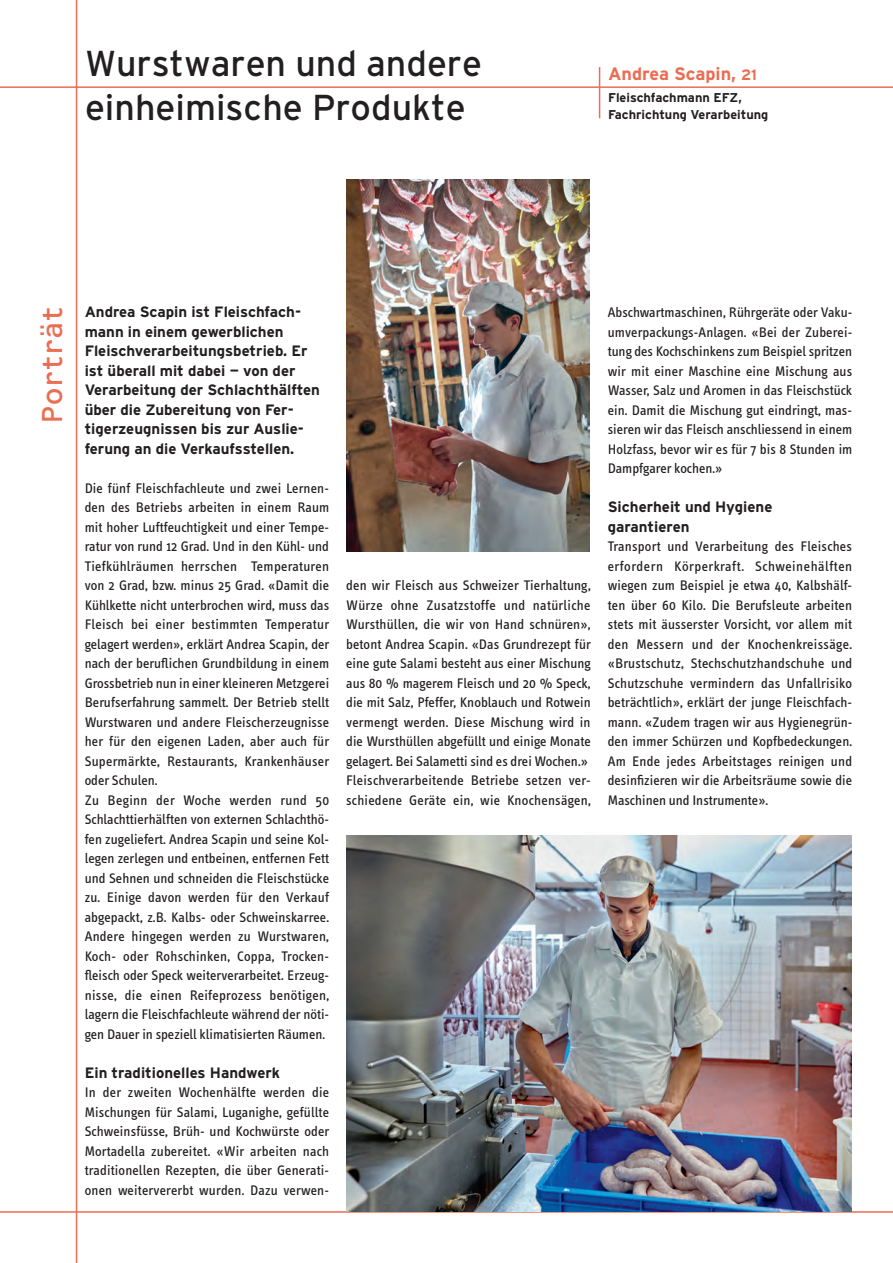
<style>
.page{position:relative;width:893px;height:1263px;background:#fff}
.page>*{position:absolute;margin:0;border:0;box-sizing:border-box;transform-origin:0 0}
.t1{font:36px/43.2px "Interstate";color:#231f20}
.t2{font:30px "OCRF";color:#e96e54}
.t3{font:700 18px "Interstate";color:#e96e54}
.t4{font:700 15px/19.5px "Interstate";color:#231f20}
.t5{font:14.25px/19.5px "Info Text";letter-spacing:.005em;color:#231f20;text-align:justify}
.t6{font:700 12.75px/16.5px "Interstate";color:#231f20}
.s1{font-size:15px}
</style>
<div class="page">
<hr style="left:0;top:86px;width:893px;height:2px;background:#e96e54">
<hr style="left:76px;top:0;width:1px;height:1263px;background:#e96e54">
<hr style="left:0;top:1211px;width:893px;height:2px;background:#e96e54">
<hr style="left:599px;top:67px;width:1px;height:51px;background:#e96e54">
<img style="left:346px;top:835px;width:505px;height:376px">
<img style="left:346px;top:180px;width:244px;height:371px">
<h1 class="t1" style="left:85px;top:42px;width:398px">Wurstwaren und andere einheimische Produkte</h1>
<p class="t3" style="left:608px;top:63px;width:150px">Andrea Scapin, <span class="s1">21</span></p>
<p class="t6" style="left:608px;top:89px;width:162px">Fleischfachmann EFZ,<br>Fachrichtung Verarbeitung</p>
<h2 class="t2" style="left:34px;top:424px;width:119px;rotate:-90deg">Porträt</h2>
<p class="t4" style="left:85px;top:302px;width:237px">Andrea Scapin ist Fleischfach&shy;mann in einem gewerblichen<br>Fleischverarbeitungsbetrieb. Er ist überall mit dabei — von der<br>Verarbeitung der Schlachthälften über die Zubereitung von Fer&shy;tigerzeugnissen bis zur Auslie&shy;ferung an die Verkaufsstellen.</p>
<p class="t5" style="left:85px;top:478px;width:246px;text-align:left">Die fünf Fleischfachleute und zwei Lernen&shy;den des Betriebs arbeiten in einem Raum mit hoher Luftfeuchtigkeit und einer Tempe&shy;ratur von rund 12 Grad. Und in den Kühl- und Tiefkühlräumen herrschen Temperaturen von 2 Grad, bzw. minus 25 Grad. «Damit die Kühlkette nicht unterbrochen wird, muss das Fleisch bei einer bestimmten Temperatur gelagert werden», erklärt Andrea Scapin, der nach der beruflichen Grundbildung in einem Grossbetrieb nun in einer kleineren Metzgerei Berufserfahrung sammelt. Der Betrieb stellt Wurstwaren und andere Fleischerzeugnisse her für den eigenen Laden, aber auch für Supermärkte, Restaurants, Krankenhäuser oder Schulen.<br>Zu Beginn der Woche werden rund 50<br>Schlachttierhälften von externen Schlachthö&shy;fen zugeliefert. Andrea Scapin und seine Kol&shy;legen zerlegen und entbeinen, entfernen Fett und Sehnen und schneiden die Fleischstücke zu. Einige davon werden für den Verkauf abgepackt, z.B. Kalbs- oder Schweinskarree.<br>Andere hingegen werden zu Wurstwaren, Koch- oder Rohschinken, Coppa, Trocken&shy;fleisch oder Speck weiterverarbeitet. Erzeug&shy;nisse, die einen Reifeprozess benötigen, lagern die Fleischfachleute während der nöti&shy;gen Dauer in speziell klimatisierten Räumen.</p>
<p class="t4" style="left:85px;top:1063px;width:197px">Ein traditionelles Handwerk</p>
<p class="t5" style="left:85px;top:1083px;width:246px">In der zweiten Wochenhälfte werden die Mischungen für Salami, Luganighe, gefüllte Schweinsfüsse, Brüh- und Kochwürste oder Mortadella zubereitet. «Wir arbeiten nach traditionellen Rezepten, die über Generati&shy;onen weitervererbt wurden. Dazu verwen-</p>
<p class="t5" style="left:346px;top:576px;width:246px;text-align:left">den wir Fleisch aus Schweizer Tierhaltung, Würze ohne Zusatzstoffe und natürliche Wursthüllen, die wir von Hand schnüren», betont Andrea Scapin. «Das Grundrezept für eine gute Salami besteht aus einer Mischung aus 80 % magerem Fleisch und 20 % Speck, die mit Salz, Pfeffer, Knoblauch und Rotwein vermengt werden. Diese Mischung wird in die Wursthüllen abgefüllt und einige Monate gelagert. Bei Salametti sind es drei Wochen.» Fleischverarbeitende Betriebe setzen ver&shy;schiedene Geräte ein, wie Knochensägen,</p>
<p class="t5" style="left:608px;top:303px;width:246px">Abschwartmaschinen, Rührgeräte oder Vaku&shy;umverpackungs-Anlagen. «Bei der Zuberei&shy;tung des Kochschinkens zum Beispiel spritzen wir mit einer Maschine eine Mischung aus Wasser, Salz und Aromen in das Fleischstück ein. Damit die Mischung gut eindringt, mas&shy;sieren wir das Fleisch anschliessend in einem Holzfass, bevor wir es für 7 bis 8 Stunden im Dampfgarer kochen.»</p>
<p class="t4" style="left:608px;top:497px;width:166px">Sicherheit und Hygiene garantieren</p>
<p class="t5" style="left:608px;top:537px;width:246px">Transport und Verarbeitung des Fleisches erfordern Körperkraft. Schweinehälften wiegen zum Beispiel je etwa 40, Kalbshälf&shy;ten über 60 Kilo. Die Berufsleute arbeiten stets mit äusserster Vorsicht, vor allem mit den Messern und der Knochenkreissäge. «Brustschutz, Stechschutzhandschuhe und Schutzschuhe vermindern das Unfallrisiko beträchtlich», erklärt der junge Fleischfach&shy;mann. «Zudem tragen wir aus Hygienegrün&shy;den immer Schürzen und Kopfbedeckungen.<br>Am Ende jedes Arbeitstages reinigen und desinfizieren wir die Arbeitsräume sowie die Maschinen und Instrumente».</p>
</div>
